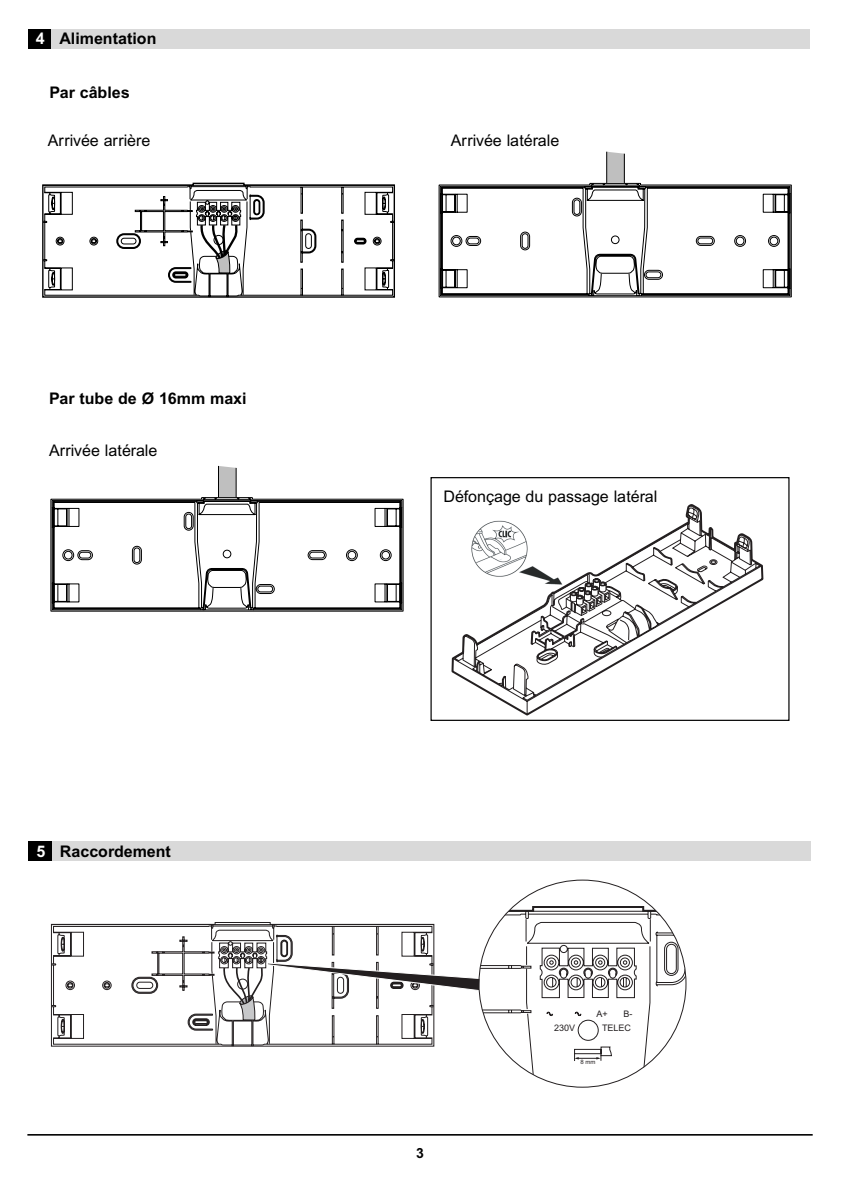
<style>
.page{position:relative;width:842px;height:1191px;background:#fff}
.page>*{position:absolute;margin:0;border:0;box-sizing:border-box;transform-origin:0 0}
.t1{font:16px "Arial";color:#000}
.t2{font:700 16px "Arial";color:#000}
.t3{font:700 14px "Arial";color:#000}
.t4{font:12.6px "Legrand";color:#231f20}
.t5{font:9px "Arial";color:#231f20}
.t6{font:6px "Arial";color:#231f20}
.s1{color:#fff}
</style>
<div class="page">
<hr style="left:27px;top:1134px;width:786px;height:1px;background:#000">
<div style="left:28px;top:29px;width:29px;height:20px;background:#000"></div>
<div style="left:52px;top:29px;width:758px;height:20px;background:#d9d9d9"></div>
<svg style="left:42px;top:184px;width:353px;height:114px"></svg>
<svg style="left:200px;top:222px;width:38px;height:54px"></svg>
<svg style="left:439px;top:184px;width:353px;height:114px"></svg>
<svg style="left:440px;top:183px;width:350px;height:113px"></svg>
<div style="left:607px;top:151px;width:17px;height:32px;background:#bfbfbf"></div>
<div style="left:606px;top:150px;width:19px;height:33px;border:1px solid #000"></div>
<svg style="left:606px;top:150px;width:19px;height:4px"></svg>
<svg style="left:52px;top:497px;width:350px;height:113px"></svg>
<div style="left:218px;top:465px;width:18px;height:32px;background:#bfbfbf"></div>
<div style="left:218px;top:464px;width:18px;height:33px;border:1px solid #000"></div>
<svg style="left:218px;top:464px;width:19px;height:4px"></svg>
<svg style="left:451px;top:504px;width:312px;height:211px"></svg>
<svg style="left:565px;top:573px;width:46px;height:47px"></svg>
<img style="left:465px;top:516px;width:98px;height:70px">
<div style="left:430px;top:477px;width:359px;height:244px;border:1px solid #000"></div>
<div style="left:29px;top:841px;width:29px;height:19px;background:#000"></div>
<div style="left:52px;top:841px;width:759px;height:19px;background:#d9d9d9"></div>
<svg style="left:51px;top:924px;width:171px;height:122px"></svg>
<svg style="left:222px;top:905px;width:464px;height:182px"></svg>
<p class="t2" style="left:36px;top:33px;width:122px"><span class="s1">4</span> Alimentation</p>
<p class="t2" style="left:49px;top:86px;width:82px">Par câbles</p>
<p class="t1" style="left:48px;top:135px;width:104px">Arrivée arrière</p>
<p class="t1" style="left:451px;top:134px;width:110px">Arrivée latérale</p>
<p class="t2" style="left:49px;top:392px;width:199px">Par tube de Ø 16mm maxi</p>
<p class="t1" style="left:49px;top:444px;width:110px">Arrivée latérale</p>
<p class="t2" style="left:36px;top:845px;width:136px"><span class="s1">5</span> Raccordement</p>
<p class="t1" style="left:443px;top:490px;width:215px">Défonçage du passage latéral</p>
<p class="t3" style="left:416px;top:1148px;width:9px">3</p>
<p class="t4" style="left:546px;top:1003px;width:8px">A</p>
<p class="t4" style="left:575px;top:1003px;width:8px">A</p>
<p class="t5" style="left:596px;top:1010px;width:13px">A+</p>
<p class="t5" style="left:554px;top:1024px;width:23px">230V</p>
<p class="t6" style="left:580px;top:1059px;width:17px">8 mm</p>
<p class="t5" style="left:623px;top:1011px;width:10px">B-</p>
<p class="t5" style="left:602px;top:1024px;width:31px">TELEC</p>
</div>
